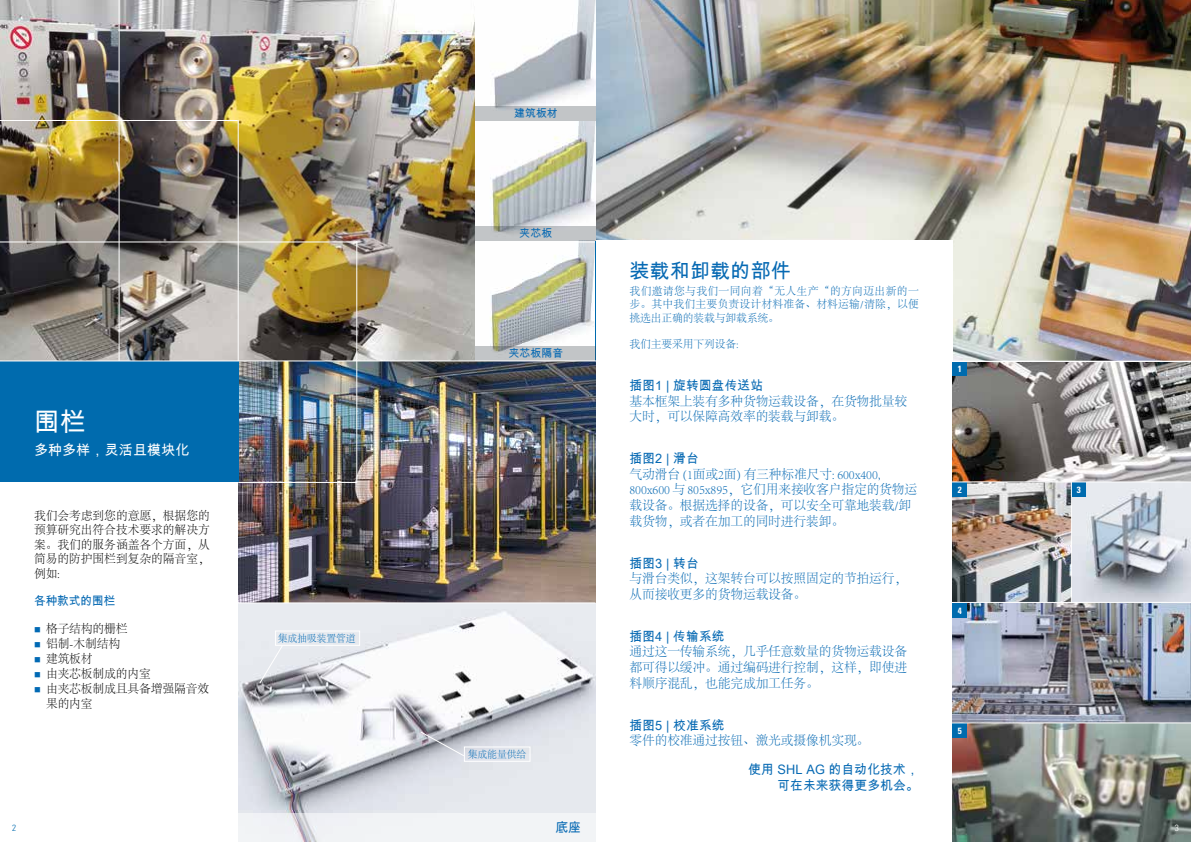
<style>
.page{position:relative;width:1191px;height:842px;background:#fff}
.page>*{position:absolute;margin:0;border:0;box-sizing:border-box;transform-origin:0 0}
.t1{font:26px "Arial Unicode MS";color:#fff}
.t2{font:20px "Arial Unicode MS";letter-spacing:.01em;color:#0669b3}
.t3{font:14px "Arial Unicode MS";letter-spacing:.01em;color:#fff}
.t4{font:300 13px/15.6px "Adobe Song Std";letter-spacing:-.01em;color:#0669b3}
.t5{font:13px/15.6px "Arial Unicode MS";letter-spacing:.01em;color:#0669b3;text-align:right}
.t6{font:300 12px/14.4px "Adobe Song Std";letter-spacing:-.005em;color:#000;text-align:justify}
.t7{font:12px "Arial Unicode MS";letter-spacing:-.01em;color:#0669b3}
.t8{font:300 11px/13.2px "Adobe Song Std";letter-spacing:.02em;color:#0669b3;text-align:justify}
.t9{font:11px "Arial Unicode MS";letter-spacing:.01em;color:#0669b3}
.t10{font:300 11px "Adobe Song Std";letter-spacing:-.01em;color:#0669b3}
.t11{font:300 10px "Adobe Song Std";letter-spacing:-.01em;color:#0069b4}
.t12{font:700 condensed 9px "Univers";color:#fff}
.t13{font:300 condensed 9px "Univers";color:#006bae}
.t14{font:300 condensed 9px "Univers";color:#fff}
.s1{color:#0069b4}
</style>
<div class="page">
<img style="left:952px;top:362px;width:239px;height:480px">
<img style="left:594px;top:0;width:597px;height:361px">
<div style="left:595px;top:240px;width:357px;height:214px;background:#fff"></div>
<img style="left:0;top:0;width:475px;height:360px">
<svg style="left:475px;top:120px;width:120px;height:106px"></svg>
<svg style="left:490px;top:242px;width:104px;height:104px"></svg>
<svg style="left:492px;top:0;width:103px;height:106px"></svg>
<img style="left:238px;top:361px;width:357px;height:452px">
<hr style="left:0;top:120px;width:238px;height:1px;background:#fff">
<hr style="left:0;top:241px;width:357px;height:1px;background:#fff">
<hr style="left:475px;top:241px;width:120px;height:1px;background:#fff">
<hr style="left:234px;top:602px;width:361px;height:1px;background:#fff">
<hr style="left:238px;top:482px;width:119px;height:1px;background:#fff">
<hr style="left:356px;top:241px;width:1px;height:242px;background:#fff">
<hr style="left:238px;top:120px;width:1px;height:242px;background:#fff">
<hr style="left:119px;top:0;width:1px;height:361px;background:#fff">
<div style="left:0;top:361px;width:238px;height:121px;background:#006bae"></div>
<div style="left:952px;top:482px;width:15px;height:15px;background:#006bae"></div>
<div style="left:1071px;top:482px;width:15px;height:15px;background:#006bae"></div>
<div style="left:952px;top:361px;width:15px;height:15px;background:#006bae"></div>
<div style="left:952px;top:603px;width:15px;height:14px;background:#006bae"></div>
<div style="left:952px;top:723px;width:15px;height:15px;background:#006bae"></div>
<div style="left:475px;top:106px;width:120px;height:14px;background:#c2c5c7"></div>
<svg style="left:475px;top:226px;width:120px;height:15px;background:#bcbfc1"></svg>
<div style="left:475px;top:346px;width:120px;height:14px;background:#c2c5c7"></div>
<hr style="left:0;top:360px;width:597px;height:1px;background:#fff">
<hr style="left:946px;top:361px;width:245px;height:1px;background:#fff">
<hr style="left:946px;top:481px;width:245px;height:1px;background:#fff">
<hr style="left:946px;top:602px;width:245px;height:1px;background:#fff">
<hr style="left:1070px;top:481px;width:1px;height:122px;background:#fff">
<hr style="left:946px;top:722px;width:245px;height:1px;background:#fff">
<div style="left:238px;top:813px;width:357px;height:29px;background:#f2f4f6"></div>
<div style="left:275px;top:631px;width:85px;height:14px;border:1px solid #fff"></div>
<div style="left:464px;top:747px;width:66px;height:14px;border:1px solid #fff"></div>
<svg style="left:259px;top:645px;width:24px;height:39px"></svg>
<svg style="left:420px;top:731px;width:44px;height:25px"></svg>
<p class="t9" style="left:514px;top:105px;width:45px">建筑板材</p>
<h1 class="t1" style="left:34px;top:403px;width:54px">围栏</h1>
<p class="t3" style="left:34px;top:440px;width:157px">多种多样，灵活且模块化</p>
<p class="t6" style="left:34px;top:509px;width:177px">我们会考虑到您的意愿，根据您的预算研究出符合技术要求的解决方案。我们的服务涵盖各个方面，从简易的防护围栏到复杂的隔音室，例如:</p>
<p class="t7" style="left:34px;top:592px;width:83px">各种款式的围栏</p>
<p class="t6" style="left:34px;top:622px;width:95px"><span class="s1">■</span> 格子结构的栅栏</p>
<p class="t6" style="left:34px;top:637px;width:88px"><span class="s1">■</span> 铝制-木制结构</p>
<p class="t6" style="left:34px;top:652px;width:60px"><span class="s1">■</span> 建筑板材</p>
<p class="t6" style="left:34px;top:667px;width:118px"><span class="s1">■</span> 由夹芯板制成的内室</p>
<p class="t6" style="left:46px;top:682px;width:165px;line-height:15px;text-indent:-12px"><span class="s1">■</span> 由夹芯板制成且具备增强隔音效果的内室</p>
<p class="t11" style="left:278px;top:633px;width:79px">集成抽吸装置管道</p>
<p class="t9" style="left:519px;top:226px;width:34px">夹芯板</p>
<p class="t9" style="left:509px;top:345px;width:56px">夹芯板隔音</p>
<p class="t11" style="left:468px;top:749px;width:60px">集成能量供给</p>
<h2 class="t2" style="left:629px;top:256px;width:163px">装载和卸载的部件</h2>
<p class="t8" style="left:629px;top:285px;width:291px">我们邀请您与我们一同向着“无人生产“的方向迈出新的一步。其中我们主要负责设计材料准备、材料运输/清除，以便挑选出正确的装载与卸载系统。</p>
<p class="t10" style="left:629px;top:338px;width:111px">我们主要采用下列设备:</p>
<p class="t5" style="left:629px;top:377px;width:135px">插图1 | 旋转圆盘传送站</p>
<p class="t4" style="left:629px;top:394px;width:279px">基本框架上装有多种货物运载设备，在货物批量较大时，可以保障高效率的装载与卸载。</p>
<p class="t5" style="left:629px;top:450px;width:71px">插图2 | 滑台</p>
<p class="t4" style="left:629px;top:467px;width:289px">气动滑台 (1面或2面) 有三种标准尺寸: 600x400,<br>800x600 与 805x895，它们用来接收客户指定的货物运载设备。根据选择的设备，可以安全可靠地装载/卸载货物，或者在加工的同时进行装卸。</p>
<p class="t5" style="left:629px;top:555px;width:71px">插图3 | 转台</p>
<p class="t4" style="left:629px;top:571px;width:279px">与滑台类似，这架转台可以按照固定的节拍运行，从而接收更多的货物运载设备。</p>
<p class="t5" style="left:629px;top:628px;width:97px">插图4 | 传输系统</p>
<p class="t4" style="left:629px;top:644px;width:279px;text-align:justify">通过这一传输系统，几乎任意数量的货物运载设备都可得以缓冲。通过编码进行控制，这样，即使进料顺序混乱，也能完成加工任务。</p>
<p class="t5" style="left:629px;top:717px;width:97px">插图5 | 校准系统</p>
<p class="t4" style="left:629px;top:733px;width:241px">零件的校准通过按钮、激光或摄像机实现。</p>
<p class="t5" style="left:748px;top:761px;width:172px">使用 SHL AG 的自动化技术，可在未来获得更多机会。</p>
<p class="t12" style="left:958px;top:363px;width:5px">1</p>
<p class="t12" style="left:958px;top:484px;width:5px">2</p>
<p class="t12" style="left:1077px;top:484px;width:5px">3</p>
<p class="t12" style="left:958px;top:605px;width:5px">4</p>
<p class="t12" style="left:958px;top:725px;width:5px">5</p>
<p class="t5" style="left:555px;top:819px;width:27px">底座</p>
<p class="t13" style="left:12px;top:823px;width:6px">2</p>
<p class="t14" style="left:1174px;top:823px;width:6px">3</p>
</div>
